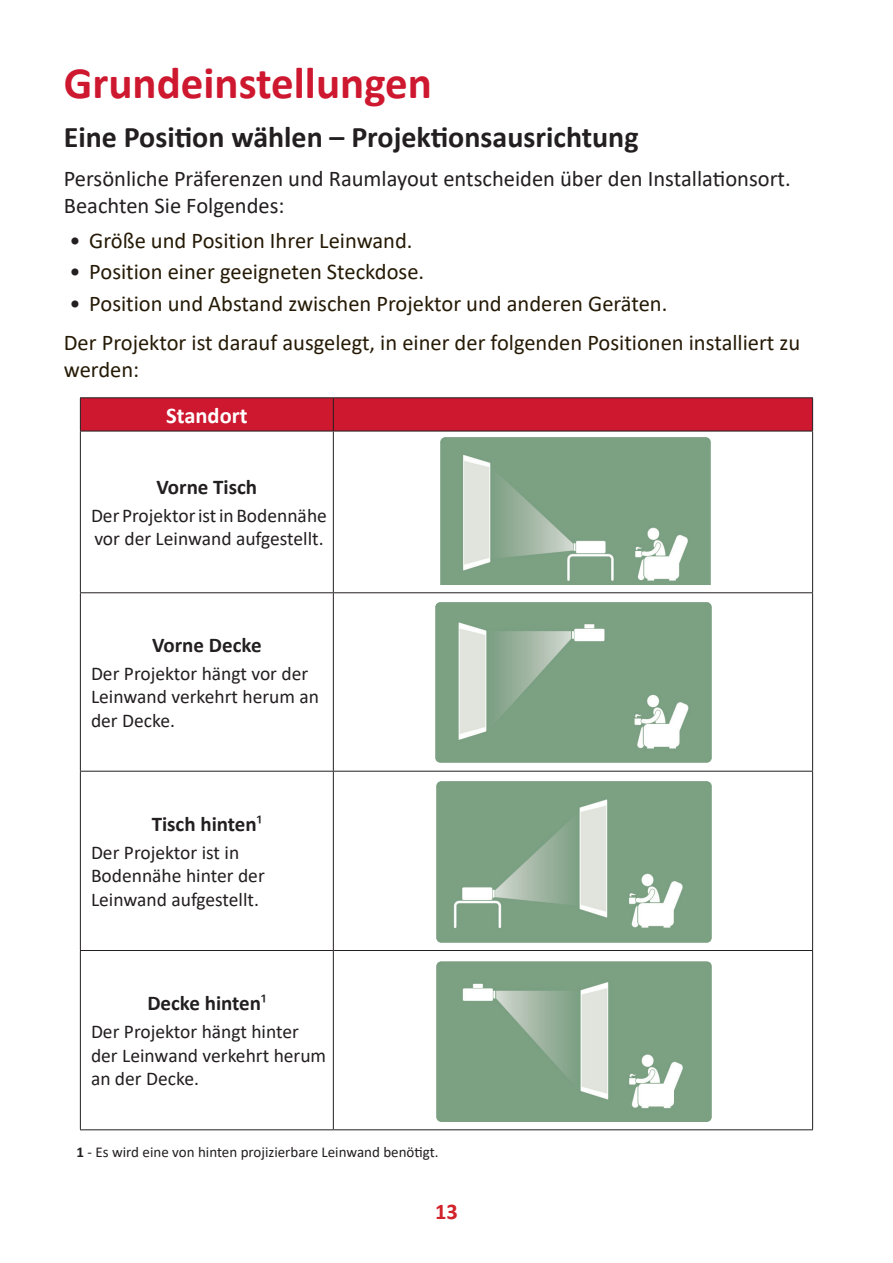
<style>
.page{position:relative;width:893px;height:1263px;background:#fff}
.page>*{position:absolute;margin:0;border:0;box-sizing:border-box;transform-origin:0 0}
.t1{font:700 45px "Calibri";color:#ce182f}
.t2{font:700 30px "Calibri";color:#231f20}
.t3{font:22.5px/39.2px "Calibri";color:#251a05}
.t4{font:22.5px/27px "Calibri";color:#231f20}
.t5{font:700 22.5px "Calibri";color:#fff}
.t6{font:700 22.5px "Calibri";color:#d1232a}
.t7{font:700 21px "Calibri";color:#231f20}
.t8{font:19.5px/23.4px "Calibri";color:#231f20}
.t9{font:15px "Calibri";color:#231f20}
.s1{color:#231f20}
.s2{font-weight:400}
.s3{font-weight:700}
</style>
<div class="page">
<div style="left:81px;top:398px;width:731px;height:33px;background:#ce182f"></div>
<hr style="left:80px;top:397px;width:253px;height:1px;background:#231f20">
<hr style="left:80px;top:398px;width:1px;height:33px;background:#231f20">
<hr style="left:333px;top:397px;width:480px;height:1px;background:#231f20">
<hr style="left:333px;top:398px;width:1px;height:33px;background:#231f20">
<hr style="left:812px;top:398px;width:1px;height:33px;background:#231f20">
<hr style="left:80px;top:431px;width:253px;height:1px;background:#231f20">
<hr style="left:80px;top:431px;width:1px;height:161px;background:#231f20">
<hr style="left:333px;top:431px;width:480px;height:1px;background:#231f20">
<hr style="left:333px;top:431px;width:1px;height:161px;background:#231f20">
<hr style="left:812px;top:431px;width:1px;height:161px;background:#231f20">
<hr style="left:80px;top:592px;width:253px;height:1px;background:#231f20">
<hr style="left:80px;top:593px;width:1px;height:178px;background:#231f20">
<hr style="left:333px;top:592px;width:480px;height:1px;background:#231f20">
<hr style="left:333px;top:593px;width:1px;height:178px;background:#231f20">
<hr style="left:812px;top:593px;width:1px;height:178px;background:#231f20">
<hr style="left:80px;top:771px;width:253px;height:1px;background:#231f20">
<hr style="left:80px;top:771px;width:1px;height:179px;background:#231f20">
<hr style="left:333px;top:771px;width:480px;height:1px;background:#231f20">
<hr style="left:333px;top:771px;width:1px;height:179px;background:#231f20">
<hr style="left:812px;top:771px;width:1px;height:179px;background:#231f20">
<hr style="left:80px;top:950px;width:253px;height:1px;background:#231f20">
<hr style="left:80px;top:951px;width:1px;height:178px;background:#231f20">
<hr style="left:333px;top:950px;width:480px;height:1px;background:#231f20">
<hr style="left:333px;top:951px;width:1px;height:178px;background:#231f20">
<hr style="left:812px;top:951px;width:1px;height:178px;background:#231f20">
<hr style="left:80px;top:1129px;width:253px;height:1px;background:#231f20">
<hr style="left:333px;top:1129px;width:480px;height:1px;background:#231f20">
<img style="left:440px;top:437px;width:271px;height:147px">
<img style="left:436px;top:602px;width:276px;height:161px">
<img style="left:436px;top:782px;width:276px;height:160px">
<img style="left:436px;top:961px;width:276px;height:160px">
<h1 class="t1" style="left:64px;top:51px;width:370px">Grundeinstellungen</h1>
<h2 class="t2" style="left:64px;top:116px;width:576px">Eine Position wählen – Projektionsausrichtung</h2>
<p class="t4" style="left:64px;top:164px;width:728px">Persönliche Präferenzen und Raumlayout entscheiden über den Installationsort.<br>Beachten Sie Folgendes:</p>
<p class="t3" style="left:70px;top:221px;width:345px"><span class="s1">•</span> Größe und Position Ihrer Leinwand.</p>
<p class="t3" style="left:70px;top:252px;width:356px"><span class="s1">•</span> Position einer geeigneten Steckdose.</p>
<p class="t3" style="left:64px;top:283px;width:738px"><span class="s1">•</span> Position und Abstand zwischen Projektor und anderen Geräten.<br>Der Projektor ist darauf ausgelegt, in einer der folgenden Positionen installiert zu</p>
<p class="t3" style="left:64px;top:349px;width:77px">werden:</p>
<p class="t5" style="left:166px;top:399px;width:83px">Standort</p>
<p class="t7" style="left:156px;top:472px;width:102px">Vorne Tisch</p>
<p class="t8" style="left:91px;top:503px;width:237px">Der Projektor ist in Bodennähe vor der Leinwand aufgestellt.</p>
<p class="t7" style="left:152px;top:630px;width:111px">Vorne Decke</p>
<p class="t8" style="left:91px;top:661px;width:230px">Der Projektor hängt vor der<br>Leinwand verkehrt herum an der Decke.</p>
<p class="t7" style="left:152px;top:809px;width:112px">Tisch hinten<span class="s2">¹</span></p>
<p class="t8" style="left:91px;top:840px;width:175px">Der Projektor ist in<br>Bodennähe hinter der<br>Leinwand aufgestellt.</p>
<p class="t7" style="left:147px;top:988px;width:120px">Decke hinten<span class="s2">¹</span></p>
<p class="t8" style="left:91px;top:1019px;width:237px">Der Projektor hängt hinter der Leinwand verkehrt herum an der Decke.</p>
<p class="t9" style="left:77px;top:1141px;width:363px"><span class="s3">1</span> - Es wird eine von hinten projizierbare Leinwand benötigt.</p>
<p class="t6" style="left:435px;top:1196px;width:24px">13</p>
</div>
